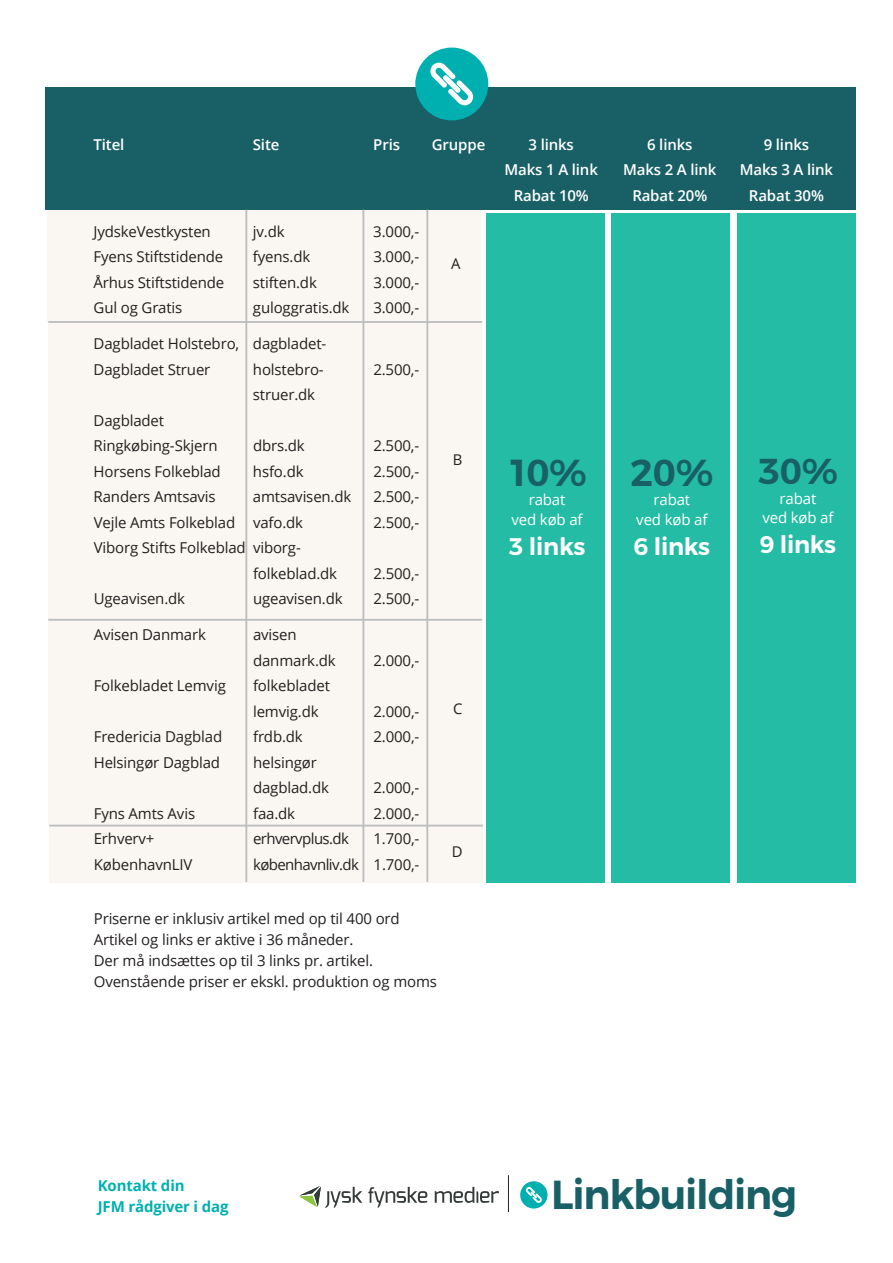
<style>
.page{position:relative;width:893px;height:1263px;background:#fff}
.page>*{position:absolute;margin:0;border:0;box-sizing:border-box;transform-origin:0 0}
.t1{font:600 40.5px "Montserrat";letter-spacing:-.03em;color:#196066}
.t2{font:600 37.5px "Montserrat";color:#196066}
.t3{font:600 36px "Montserrat";color:#196066}
.t4{font:600 24px "Montserrat";letter-spacing:-.01em;color:#fff}
.t5{font:15px/25.5px "Open Sans";letter-spacing:-.01em;color:#231f20}
.t6{font:600 15px "Open Sans";letter-spacing:-.01em;color:#fff}
.t7{font:15px/19.5px "Open Sans";letter-spacing:-.01em;color:#fff;text-align:center}
.t8{font:15px "Open Sans";letter-spacing:-.04em;color:#231f20}
.t9{font:700 15px/21px "Open Sans";letter-spacing:-.01em;color:#00b0b1}
.t10{font:14.85px "Open Sans";color:#231f20}
</style>
<div class="page">
<div style="left:48px;top:322px;width:434px;height:298px;background:#faf7f2"></div>
<div style="left:49px;top:825px;width:434px;height:57px;background:#faf7f2"></div>
<div style="left:48px;top:620px;width:434px;height:205px;background:#faf7f2"></div>
<div style="left:47px;top:165px;width:434px;height:157px;background:#faf7f2"></div>
<div style="left:46px;top:87px;width:810px;height:122px;background:#196066"></div>
<div style="left:415px;top:48px;width:73px;height:72px;background:#00b0b1;border-radius:50%"></div>
<svg style="left:430px;top:62px;width:43px;height:44px"></svg>
<hr style="left:245px;top:210px;width:2px;height:672px;background:#bcbdc0">
<hr style="left:362px;top:210px;width:2px;height:672px;background:#bcbdc0">
<hr style="left:426px;top:210px;width:2px;height:672px;background:#bcbdc0">
<hr style="left:48px;top:321px;width:434px;height:2px;background:#bcbdc0">
<hr style="left:48px;top:619px;width:434px;height:2px;background:#bcbdc0">
<hr style="left:49px;top:825px;width:434px;height:1px;background:#bcbdc0">
<div style="left:611px;top:213px;width:119px;height:669px;background:#24bca4"></div>
<div style="left:737px;top:213px;width:119px;height:669px;background:#24bca4"></div>
<div style="left:486px;top:213px;width:119px;height:669px;background:#24bca4"></div>
<div style="left:520px;top:1181px;width:27px;height:27px;background:#00b0b1;border-radius:50%"></div>
<svg style="left:526px;top:1187px;width:16px;height:16px"></svg>
<hr style="left:508px;top:1175px;width:1px;height:37px;background:#231f20">
<svg style="left:299px;top:1186px;width:63px;height:22px"></svg>
<svg style="left:368px;top:1187px;width:59px;height:21px"></svg>
<svg style="left:435px;top:1187px;width:64px;height:16px"></svg>
<p class="t6" style="left:94px;top:134px;width:32px">Titel</p>
<p class="t6" style="left:253px;top:134px;width:28px">Site</p>
<p class="t6" style="left:373px;top:134px;width:28px">Pris</p>
<p class="t6" style="left:432px;top:134px;width:55px">Gruppe</p>
<p class="t6" style="left:529px;top:134px;width:47px">3 links</p>
<p class="t6" style="left:647px;top:134px;width:47px">6 links</p>
<p class="t6" style="left:764px;top:134px;width:47px">9 links</p>
<p class="t6" style="left:505px;top:160px;width:95px">Maks 1 A link</p>
<p class="t6" style="left:623px;top:160px;width:95px">Maks 2 A link</p>
<p class="t6" style="left:740px;top:160px;width:95px">Maks 3 A link</p>
<p class="t6" style="left:514px;top:185px;width:76px">Rabat 10%</p>
<p class="t6" style="left:632px;top:185px;width:76px">Rabat 20%</p>
<p class="t6" style="left:749px;top:185px;width:76px">Rabat 30%</p>
<p class="t5" style="left:94px;top:218px;width:119px">JydskeVestkysten</p>
<p class="t5" style="left:253px;top:218px;width:33px">jv.dk</p>
<p class="t5" style="left:373px;top:218px;width:47px">3.000,-</p>
<p class="t5" style="left:94px;top:244px;width:131px">Fyens Stiftstidende</p>
<p class="t5" style="left:253px;top:244px;width:59px">fyens.dk</p>
<p class="t5" style="left:373px;top:244px;width:47px">3.000,-</p>
<p class="t5" style="left:94px;top:269px;width:132px">Århus Stiftstidende</p>
<p class="t5" style="left:253px;top:269px;width:65px">stiften.dk</p>
<p class="t5" style="left:373px;top:269px;width:47px">3.000,-</p>
<p class="t5" style="left:94px;top:295px;width:90px">Gul og Gratis</p>
<p class="t5" style="left:253px;top:295px;width:98px">guloggratis.dk</p>
<p class="t5" style="left:373px;top:295px;width:47px">3.000,-</p>
<p class="t5" style="left:94px;top:331px;width:234px">Dagbladet Holstebro, dagbladet-<br>Dagbladet Struer</p>
<p class="t10" style="left:451px;top:253px;width:11px">A</p>
<p class="t5" style="left:253px;top:356px;width:72px">holstebro-</p>
<p class="t5" style="left:373px;top:356px;width:47px">2.500,-</p>
<p class="t5" style="left:253px;top:382px;width:64px">struer.dk</p>
<p class="t5" style="left:94px;top:407px;width:125px">Dagbladet<br>Ringkøbing-Skjern</p>
<p class="t5" style="left:253px;top:433px;width:53px">dbrs.dk</p>
<p class="t5" style="left:373px;top:433px;width:47px">2.500,-</p>
<p class="t5" style="left:94px;top:458px;width:129px">Horsens Folkeblad</p>
<p class="t5" style="left:253px;top:458px;width:52px">hsfo.dk</p>
<p class="t5" style="left:373px;top:458px;width:47px">2.500,-</p>
<p class="t5" style="left:94px;top:484px;width:124px">Randers Amtsavis</p>
<p class="t5" style="left:253px;top:484px;width:100px">amtsavisen.dk</p>
<p class="t5" style="left:373px;top:484px;width:47px">2.500,-</p>
<p class="t5" style="left:94px;top:509px;width:211px">Vejle Amts Folkeblad vafo.dk</p>
<p class="t5" style="left:373px;top:509px;width:47px">2.500,-</p>
<p class="t5" style="left:253px;top:535px;width:86px;text-indent:-159px">Viborg Stifts Folkeblad viborg&shy;folkeblad.dk</p>
<p class="t5" style="left:373px;top:560px;width:47px">2.500,-</p>
<p class="t5" style="left:94px;top:586px;width:93px">Ugeavisen.dk</p>
<p class="t5" style="left:253px;top:586px;width:91px">ugeavisen.dk</p>
<p class="t5" style="left:373px;top:586px;width:47px">2.500,-</p>
<p class="t5" style="left:94px;top:622px;width:114px">Avisen Danmark</p>
<p class="t5" style="left:253px;top:622px;width:84px">avisen danmark.dk</p>
<p class="t5" style="left:373px;top:647px;width:47px">2.000,-</p>
<p class="t5" style="left:94px;top:673px;width:134px">Folkebladet Lemvig</p>
<p class="t5" style="left:253px;top:673px;width:78px">folkebladet lemvig.dk</p>
<p class="t5" style="left:373px;top:698px;width:47px">2.000,-</p>
<p class="t5" style="left:94px;top:724px;width:130px">Fredericia Dagblad</p>
<p class="t5" style="left:253px;top:724px;width:51px">frdb.dk</p>
<p class="t5" style="left:373px;top:724px;width:47px">2.000,-</p>
<p class="t5" style="left:94px;top:749px;width:128px">Helsingør Dagblad</p>
<p class="t5" style="left:253px;top:749px;width:77px">helsingør dagblad.dk</p>
<p class="t5" style="left:373px;top:775px;width:47px">2.000,-</p>
<p class="t5" style="left:94px;top:800px;width:103px">Fyns Amts Avis</p>
<p class="t5" style="left:253px;top:800px;width:44px">faa.dk</p>
<p class="t5" style="left:374px;top:800px;width:47px">2.000,-</p>
<p class="t5" style="left:94px;top:826px;width:62px">Erhverv+</p>
<p class="t8" style="left:253px;top:829px;width:97px">erhvervplus.dk</p>
<p class="t5" style="left:374px;top:826px;width:47px">1.700,-</p>
<p class="t5" style="left:94px;top:851px;width:100px">KøbenhavnLIV</p>
<p class="t8" style="left:253px;top:854px;width:168px">københavnliv.dk 1.700,-</p>
<p class="t5" style="left:94px;top:908px;width:345px;line-height:21px">Priserne er inklusiv artikel med op til 400 ord Artikel og links er aktive i 36 måneder.<br>Der må indsættes op til 3 links pr. artikel.<br>Ovenstående priser er ekskl. produktion og moms</p>
<p class="t10" style="left:453px;top:449px;width:11px">B</p>
<p class="t10" style="left:453px;top:699px;width:11px">C</p>
<p class="t10" style="left:452px;top:842px;width:12px">D</p>
<h2 class="t2" style="left:507px;top:449px;width:81px">10%</h2>
<p class="t7" style="left:511px;top:490px;width:73px">rabat<br>ved køb af</p>
<h3 class="t4" style="left:509px;top:531px;width:78px">3 links</h3>
<h2 class="t2" style="left:630px;top:449px;width:85px">20%</h2>
<p class="t7" style="left:636px;top:490px;width:73px">rabat<br>ved køb af</p>
<h3 class="t4" style="left:634px;top:531px;width:78px">6 links</h3>
<h3 class="t3" style="left:758px;top:449px;width:81px">30%</h3>
<p class="t7" style="left:762px;top:488px;width:73px">rabat<br>ved køb af</p>
<h3 class="t4" style="left:760px;top:530px;width:78px">9 links</h3>
<p class="t9" style="left:98px;top:1175px;width:132px">Kontakt din<br>JFM rådgiver i dag</p>
<h1 class="t1" style="left:551px;top:1170px;width:247px">Linkbuilding</h1>
</div>
